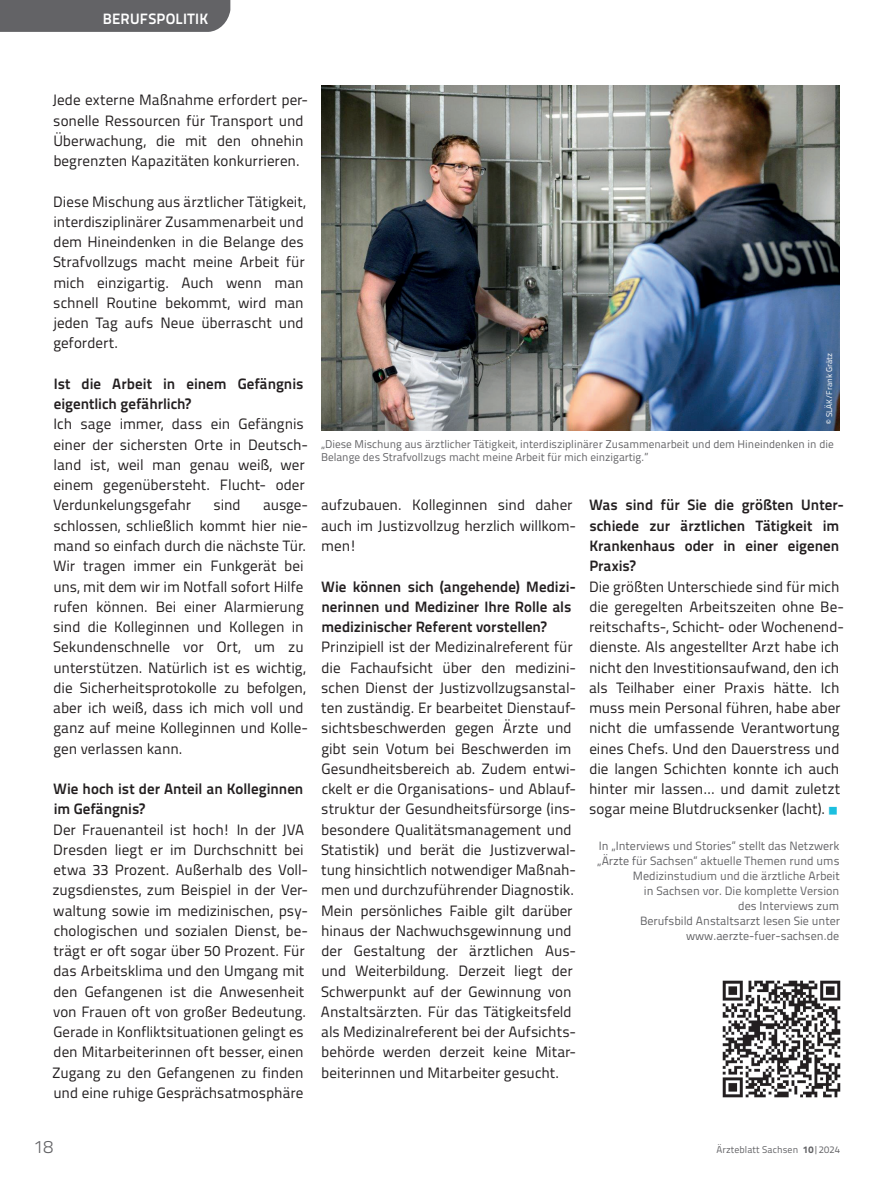
<style>
.page{position:relative;width:893px;height:1191px;background:#fff}
.page>*{position:absolute;margin:0;border:0;box-sizing:border-box;transform-origin:0 0}
.t1{font:300 18px "Titillium Text";color:#636366}
.t2{font:15px/20.2px "Titillium Text";color:#231f20}
.t3{font:700 15px/20.2px "Titillium Text";color:#231f20}
.t4{font:700 15px "Titillium Text";letter-spacing:.01em;color:#fff}
.t5{font:12px/15px "Titillium Text";color:#636366;text-align:right}
.t6{font:11.25px/13.5px "Titillium Text";color:#636366}
.t7{font:9.75px "Titillium Text";letter-spacing:.01em;color:#636366}
.t8{font:8.25px "Titillium Text";color:#fff}
.s1{font-family:"Source Sans Variable";font-size:9.75px;color:#1cbfdf}
.s2{font-weight:800}
</style>
<div class="page">
<div style="left:0;top:0;width:230px;height:32px;background:#636366"></div>
<img style="left:321px;top:85px;width:519px;height:346px">
<img style="left:722px;top:980px;width:119px;height:118px">
<p class="t4" style="left:103px;top:7px;width:107px">BERUFSPOLITIK</p>
<p class="t2" style="left:53px;top:89px;width:257px">Jede externe Maßnahme erfordert per&shy;sonelle Ressourcen für Transport und Überwachung, die mit den ohnehin begrenzten Kapazitäten konkurrieren.</p>
<p class="t2" style="left:53px;top:190px;width:254px">Diese Mischung aus ärztlicher Tätigkeit, interdisziplinärer Zusammenarbeit und dem Hineindenken in die Belange des Strafvollzugs macht meine Arbeit für mich einzigartig. Auch wenn man schnell Routine bekommt, wird man jeden Tag aufs Neue überrascht und gefordert.</p>
<p class="t3" style="left:54px;top:373px;width:251px">Ist die Arbeit in einem Gefängnis eigentlich gefährlich?</p>
<p class="t2" style="left:53px;top:413px;width:257px">Ich sage immer, dass ein Gefängnis einer der sichersten Orte in Deutsch&shy;land ist, weil man genau weiß, wer einem gegenübersteht. Flucht- oder<br>Verdunkelungsgefahr</p>
<p class="t2" style="left:214px;top:494px;width:29px">sind</p>
<p class="t2" style="left:53px;top:494px;width:257px;text-indent:210px">ausge&shy;schlossen, schließlich kommt hier nie&shy;mand so einfach durch die nächste Tür.<br>Wir tragen immer ein Funkgerät bei uns, mit dem wir im Notfall sofort Hilfe rufen können. Bei einer Alarmierung sind die Kolleginnen und Kollegen in Sekundenschnelle vor Ort, um zu unterstützen. Natürlich ist es wichtig, die Sicherheitsprotokolle zu befolgen, aber ich weiß, dass ich mich voll und ganz auf meine Kolleginnen und Kolle&shy;gen verlassen kann.</p>
<p class="t3" style="left:53px;top:778px;width:252px">Wie hoch ist der Anteil an Kolleginnen im Gefängnis?</p>
<p class="t2" style="left:52px;top:818px;width:258px">Der Frauenanteil ist hoch! In der JVA Dresden liegt er im Durchschnitt bei etwa 33 Prozent. Außerhalb des Voll&shy;zugsdienstes, zum Beispiel in der Ver&shy;waltung sowie im medizinischen, psy&shy;chologischen und sozialen Dienst, be-- trägt er oft sogar über 50 Prozent. Für das Arbeitsklima und den Umgang mit den Gefangenen ist die Anwesenheit von Frauen oft von großer Bedeutung.<br>Gerade in Konfliktsituationen gelingt es den Mitarbeiterinnen oft besser, einen Zugang zu den Gefangenen zu finden und eine ruhige Gesprächsatmosphäre</p>
<p class="t8" style="left:823px;top:424px;width:72px;rotate:-90deg">© SLÄK/Frank Grätz</p>
<p class="t6" style="left:321px;top:436px;width:514px">„Diese Mischung aus ärztlicher Tätigkeit, interdisziplinärer Zusammenarbeit und dem Hineindenken in die<br>Belange des Strafvollzugs macht meine Arbeit für mich einzigartig. ”</p>
<p class="t2" style="left:321px;top:494px;width:256px">aufzubauen. Kolleginnen sind daher auch im Justizvollzug herzlich willkom&shy;men!</p>
<p class="t3" style="left:321px;top:575px;width:257px">Wie können sich (angehende) Medizi&shy;nerinnen und Mediziner Ihre Rolle als medizinischer Referent vorstellen?</p>
<p class="t2" style="left:321px;top:636px;width:257px">Prinzipiell ist der Medizinalreferent für die Fachaufsicht über den medizini&shy;schen Dienst der Justizvollzugsanstal&shy;ten zuständig. Er bearbeitet Dienstauf&shy;sichtsbeschwerden gegen Ärzte und gibt sein Votum bei Beschwerden im Gesundheitsbereich ab. Zudem entwi&shy;ckelt er die Organisations- und Ablauf&shy;struktur der Gesundheitsfürsorge (ins&shy;besondere Qualitätsmanagement und Statistik) und berät die Justizverwal&shy;tung hinsichtlich notwendiger Maßnah&shy;men und durchzuführender Diagnostik.<br>Mein persönliches Faible gilt darüber hinaus der Nachwuchsgewinnung und der Gestaltung der ärztlichen Aus&shy;und Weiterbildung. Derzeit liegt der Schwerpunkt auf der Gewinnung von Anstaltsärzten. Für das Tätigkeitsfeld als Medizinalreferent bei der Aufsichts&shy;behörde werden derzeit keine Mitar&shy;beiterinnen und Mitarbeiter gesucht.</p>
<p class="t3" style="left:589px;top:494px;width:257px">Was sind für Sie die größten Unter&shy;schiede zur ärztlichen Tätigkeit im<br>Krankenhaus oder in einer eigenen<br>Praxis?</p>
<p class="t2" style="left:589px;top:575px;width:256px">Die größten Unterschiede sind für mich die geregelten Arbeitszeiten ohne Be-- reitschafts-, Schicht- oder Wochenend&shy;dienste. Als angestellter Arzt habe ich nicht den Investitionsaufwand, den ich als Teilhaber einer Praxis hätte. Ich muss mein Personal führen, habe aber nicht die umfassende Verantwortung eines Chefs. Und den Dauerstress und die langen Schichten konnte ich auch hinter mir lassen… und damit zuletzt sogar meine Blutdrucksenker (lacht). <span class="s1">■</span></p>
<p class="t5" style="left:597px;top:837px;width:244px">In „Interviews und Stories“ stellt das Netzwerk „Ärzte für Sachsen“ aktuelle Themen rund ums Medizinstudium und die ärztliche Arbeit<br>in Sachsen vor. Die komplette Version<br>des Interviews zum<br>Berufsbild Anstaltsarzt lesen Sie unter<br>www. aerzte-fuer-sachsen. de</p>
<p class="t1" style="left:34px;top:1133px;width:21px">18</p>
<p class="t7" style="left:717px;top:1142px;width:125px">Ärzteblatt Sachsen <span class="s2">10</span>|2024</p>
</div>
